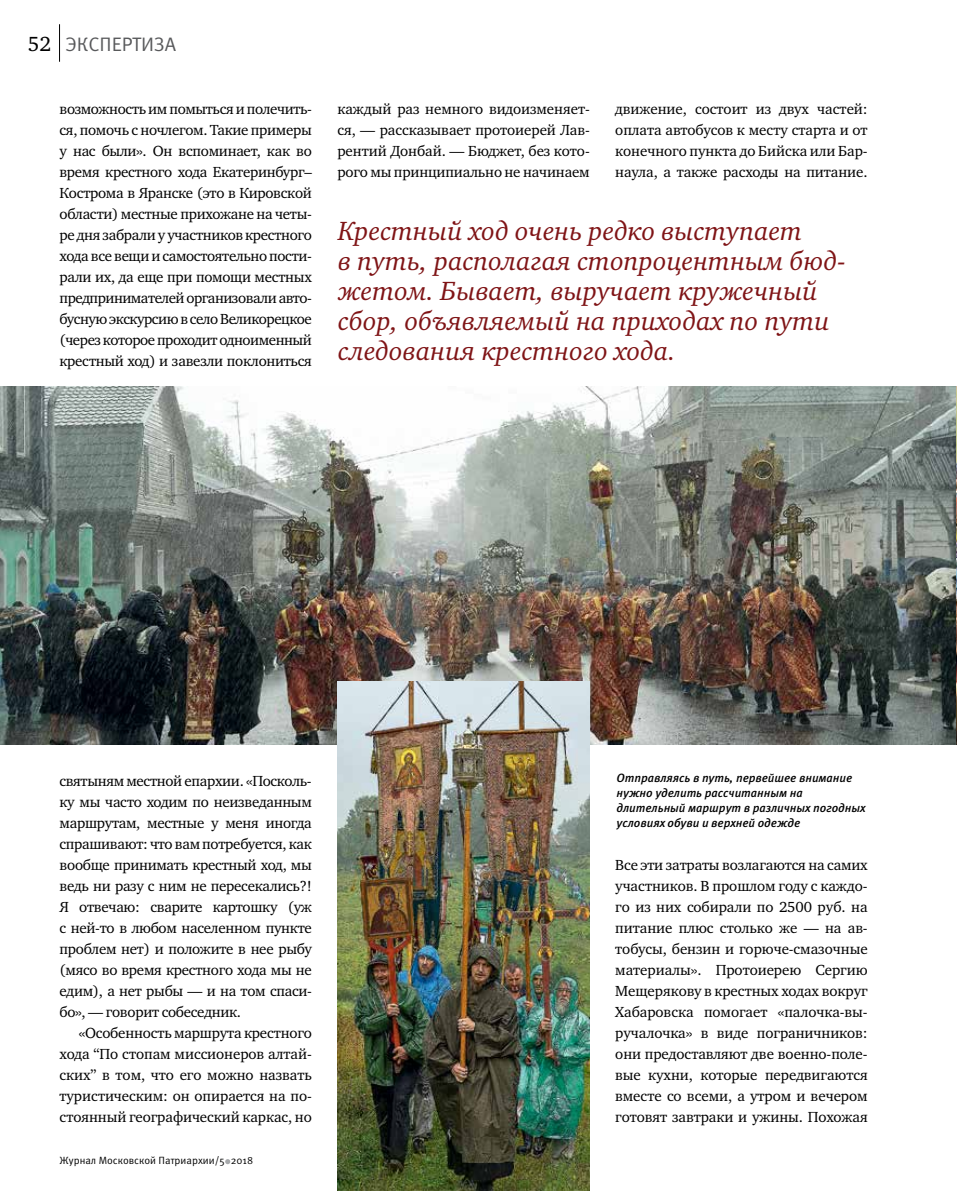
<style>
.page{position:relative;width:957px;height:1191px;background:#fff}
.page>*{position:absolute;margin:0;border:0;box-sizing:border-box;transform-origin:0 0}
.t1{font:italic 27px/30px "Charter ITC";color:#7f1416}
.t2{font:19.5px "Meta Pro";letter-spacing:-.005em;color:#58595b}
.t3{font:15px/21px "Charter ITC";letter-spacing:-.005em;color:#000;text-align:justify}
.t4{font:italic 500 12px/15px "Meta Pro";letter-spacing:-.005em;color:#000}
.t5{font:10.5px "Meta Pro";color:#000}
.s1{font-family:"Charter ITC";font-size:21px;color:#000}
</style>
<div class="page">
<hr style="left:59px;top:24px;width:1px;height:38px;background:#000">
<svg style="left:225px;top:1159px;width:5px;height:5px"></svg>
<img style="left:0;top:387px;width:957px;height:357px">
<img style="left:337px;top:681px;width:253px;height:510px">
<h2 class="t2" style="left:28px;top:32px;width:150px"><span class="s1">52</span> ЭКСПЕРТИЗА</h2>
<p class="t3" style="left:60px;top:98px;width:254px">возможность им помыться и полечить&shy;ся, помочь с ночлегом. Такие примеры у нас были». Он вспоминает, как во время крестного хода Екатеринбург– Кострома в Яранске (это в Кировской области) местные прихожане на четы&shy;ре дня забрали у участников крестного хода все вещи и самостоятельно пости&shy;рали их, да еще при помощи местных предпринимателей организовали авто&shy;бусную экскурсию в село Великорецкое (через которое проходит одноименный крестный ход) и завезли поклониться</p>
<p class="t3" style="left:337px;top:98px;width:254px">каждый раз немного видоизменяет&shy;ся, — рассказывает протоиерей Лав&shy;рентий Донбай. — Бюджет, без кото&shy;рого мы принципиально не начинаем</p>
<p class="t3" style="left:615px;top:98px;width:254px">движение, состоит из двух частей: оплата автобусов к месту старта и от конечного пункта до Бийска или Бар&shy;наула, а также расходы на питание.</p>
<h1 class="t1" style="left:338px;top:216px;width:509px">Крестный ход очень редко выступает<br>в путь, располагая стопроцентным бюд&shy;жетом. Бывает, выручает кружечный сбор, объявляемый на приходах по пути следования крестного хода.</h1>
<p class="t3" style="left:60px;top:770px;width:254px">святыням местной епархии. «Посколь&shy;ку мы часто ходим по неизведанным маршрутам, местные у меня иногда спрашивают: что вам потребуется, как вообще принимать крестный ход, мы ведь ни разу с ним не пересекались?!<br>Я отвечаю: сварите картошку (уж с ней-то в любом населенном пункте проблем нет) и положите в нее рыбу (мясо во время крестного хода мы не едим), а нет рыбы — и на том спаси&shy;бо», — говорит собеседник.</p>
<p class="t3" style="left:60px;top:1022px;width:254px;text-indent:19px">«Особенность маршрута крестного хода “По стопам миссионеров алтай&shy;ских” в том, что его можно назвать туристическим: он опирается на по&shy;стоянный географический каркас, но</p>
<p class="t5" style="left:60px;top:1153px;width:195px">Журнал Московской Патриархии/5 2018</p>
<p class="t4" style="left:616px;top:771px;width:250px">Отправляясь в путь, первейшее внимание нужно уделить рассчитанным на длительный маршрут в различных погодных условиях обуви и верхней одежде</p>
<p class="t3" style="left:615px;top:854px;width:254px">Все эти затраты возлагаются на самих участников. В прошлом году с каждо&shy;го из них собирали по 2500 руб. на питание плюс столько же — на ав&shy;тобусы, бензин и горюче-смазочные материалы». Протоиерею Сергию Мещерякову в крестных ходах вокруг Хабаровска помогает «палочка-вы&shy;ручалочка» в виде пограничников: они предоставляют две военно-поле&shy;вые кухни, которые передвигаются вместе со всеми, а утром и вечером готовят завтраки и ужины. Похожая</p>
</div>
